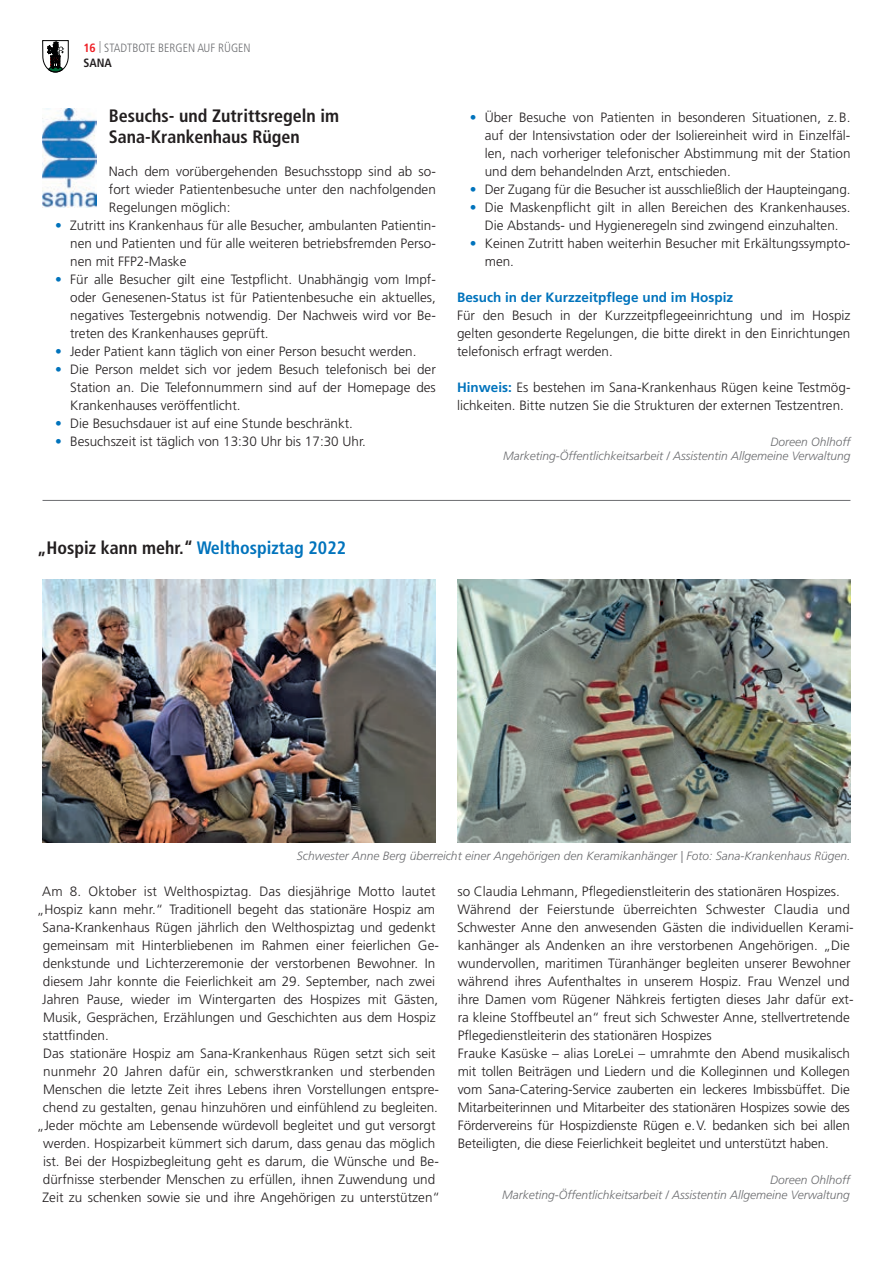
<style>
.page{position:relative;width:893px;height:1263px;background:#fff}
.page>*{position:absolute;margin:0;border:0;box-sizing:border-box;transform-origin:0 0}
.t1{font:700 condensed 18px/21px "Frutiger LT Std";color:#231f20}
.t2{font:300 13.5px/18px "Frutiger LT Std";color:#231f20;text-align:justify}
.t3{font:700 13.5px "Frutiger LT Std";color:#0073bc}
.t4{font:italic 300 12px/14.2px "Frutiger LT Std";color:#6c6d70;text-align:right}
.t5{font:300 condensed 12px/15px "Frutiger LT Std";color:#6c6d70}
.s1{font-weight:700;color:#ee1d23}
.s2{font-weight:700;color:#231f20}
.s3{color:#0073bc}
.s4{font-weight:700;color:#0073bc}
</style>
<div class="page">
<svg style="left:42px;top:40px;width:27px;height:32px"></svg>
<img style="left:42px;top:109px;width:54px;height:99px">
<hr style="left:43px;top:500px;width:807px;height:1px;background:#6c6d70">
<img style="left:43px;top:579px;width:393px;height:263px">
<img style="left:457px;top:579px;width:393px;height:263px">
<p class="t5" style="left:83px;top:40px;width:169px"><span class="s1">16</span> | STADTBOTE BERGEN AUF RÜGEN<br><span class="s2">SANA</span></p>
<h1 class="t1" style="left:109px;top:105px;width:232px">Besuchs- und Zutrittsregeln im<br>Sana-Krankenhaus Rügen</h1>
<p class="t2" style="left:109px;top:163px;width:328px">Nach dem vorübergehenden Besuchsstopp sind ab so&shy;fort wieder Patientenbesuche unter den nachfolgenden Regelungen möglich:</p>
<p class="t2" style="left:70px;top:217px;width:367px;text-indent:-15px"><span class="s3">•</span> Zutritt ins Krankenhaus für alle Besucher, ambulanten Patientin&shy;nen und Patienten und für alle weiteren betriebsfremden Perso&shy;nen mit FFP2-Maske</p>
<p class="t2" style="left:70px;top:271px;width:367px;text-indent:-15px"><span class="s3">•</span> Für alle Besucher gilt eine Testpflicht. Unabhängig vom Impf&shy;oder Genesenen-Status ist für Patientenbesuche ein aktuelles, negatives Testergebnis notwendig. Der Nachweis wird vor Be&shy;treten des Krankenhauses geprüft.</p>
<p class="t2" style="left:55px;top:343px;width:363px"><span class="s3">•</span> Jeder Patient kann täglich von einer Person besucht werden.</p>
<p class="t2" style="left:70px;top:361px;width:367px;text-indent:-15px"><span class="s3">•</span> Die Person meldet sich vor jedem Besuch telefonisch bei der Station an. Die Telefonnummern sind auf der Homepage des Krankenhauses veröffentlicht.</p>
<p class="t2" style="left:55px;top:415px;width:299px"><span class="s3">•</span> Die Besuchsdauer ist auf eine Stunde beschränkt.</p>
<p class="t2" style="left:55px;top:433px;width:312px"><span class="s3">•</span> Besuchszeit ist täglich von 13:30 Uhr bis 17:30 Uhr.</p>
<p class="t2" style="left:485px;top:109px;width:367px;text-indent:-15px"><span class="s3">•</span> Über Besuche von Patienten in besonderen Situationen, z.B. auf der Intensivstation oder der Isoliereinheit wird in Einzelfäl&shy;len, nach vorheriger telefonischer Abstimmung mit der Station und dem behandelnden Arzt, entschieden.</p>
<p class="t2" style="left:470px;top:181px;width:382px"><span class="s3">•</span> Der Zugang für die Besucher ist ausschließlich der Haupteingang.</p>
<p class="t2" style="left:470px;top:199px;width:382px;text-align:center"><span class="s3">•</span> Die Maskenpflicht gilt in allen Bereichen des Krankenhauses.<br>Die Abstands- und Hygieneregeln sind zwingend einzuhalten.</p>
<p class="t2" style="left:485px;top:235px;width:367px;text-indent:-15px"><span class="s3">•</span> Keinen Zutritt haben weiterhin Besucher mit Erkältungssympto&shy;men.</p>
<p class="t3" style="left:457px;top:289px;width:278px">Besuch in der Kurzzeitpflege und im Hospiz</p>
<p class="t2" style="left:457px;top:307px;width:395px">Für den Besuch in der Kurzzeitpflegeeinrichtung und im Hospiz gelten gesonderte Regelungen, die bitte direkt in den Einrichtungen telefonisch erfragt werden.</p>
<p class="t2" style="left:457px;top:379px;width:395px"><span class="s4">Hinweis:</span> Es bestehen im Sana-Krankenhaus Rügen keine Testmög&shy;lichkeiten. Bitte nutzen Sie die Strukturen der externen Testzentren.</p>
<p class="t4" style="left:503px;top:435px;width:349px">Doreen Ohlhoff<br>Marketing-Öffentlichkeitsarbeit / Assistentin Allgemeine Verwaltung</p>
<h1 class="t1" style="left:37px;top:537px;width:310px">„Hospiz kann mehr.“ <span class="s3">Welthospiztag 2022</span></h1>
<p class="t4" style="left:297px;top:849px;width:555px">Schwester Anne Berg überreicht einer Angehörigen den Keramikanhänger | Foto: Sana-Krankenhaus Rügen.</p>
<p class="t2" style="left:42px;top:883px;width:395px">Am 8. Oktober ist Welthospiztag. Das diesjährige Motto lautet</p>
<p class="t2" style="left:37px;top:901px;width:400px">„Hospiz kann mehr.“ Traditionell begeht das stationäre Hospiz am</p>
<p class="t2" style="left:42px;top:919px;width:395px">Sana-Krankenhaus Rügen jährlich den Welthospiztag und gedenkt</p>
<p class="t2" style="left:43px;top:937px;width:398px">gemeinsam mit Hinterbliebenen im Rahmen einer feierlichen Ge-</p>
<p class="t2" style="left:43px;top:955px;width:394px">denkstunde und Lichterzeremonie der verstorbenen Bewohner. In</p>
<p class="t2" style="left:43px;top:973px;width:394px">diesem Jahr konnte die Feierlichkeit am 29. September, nach zwei</p>
<p class="t2" style="left:42px;top:991px;width:398px">Jahren Pause, wieder im Wintergarten des Hospizes mit Gästen,</p>
<p class="t2" style="left:43px;top:1009px;width:394px">Musik, Gesprächen, Erzählungen und Geschichten aus dem Hospiz</p>
<p class="t2" style="left:43px;top:1027px;width:68px">stattfinden.</p>
<p class="t2" style="left:43px;top:1045px;width:394px">Das stationäre Hospiz am Sana-Krankenhaus Rügen setzt sich seit</p>
<p class="t2" style="left:43px;top:1063px;width:394px">nunmehr 20 Jahren dafür ein, schwerstkranken und sterbenden</p>
<p class="t2" style="left:43px;top:1081px;width:397px">Menschen die letzte Zeit ihres Lebens ihren Vorstellungen entspre-</p>
<p class="t2" style="left:43px;top:1099px;width:397px">chend zu gestalten, genau hinzuhören und einfühlend zu begleiten.</p>
<p class="t2" style="left:37px;top:1117px;width:400px">„Jeder möchte am Lebensende würdevoll begleitet und gut versorgt</p>
<p class="t2" style="left:43px;top:1135px;width:394px">werden. Hospizarbeit kümmert sich darum, dass genau das möglich</p>
<p class="t2" style="left:43px;top:1153px;width:397px">ist. Bei der Hospizbegleitung geht es darum, die Wünsche und Be-</p>
<p class="t2" style="left:43px;top:1171px;width:394px">dürfnisse sterbender Menschen zu erfüllen, ihnen Zuwendung und</p>
<p class="t2" style="left:43px;top:1189px;width:399px">Zeit zu schenken sowie sie und ihre Angehörigen zu unterstützen“</p>
<p class="t2" style="left:457px;top:883px;width:398px;text-align:left">so Claudia Lehmann, Pflegedienstleiterin des stationären Hospizes.<br>Während der Feierstunde überreichten Schwester Claudia und Schwester Anne den anwesenden Gästen die individuellen Kerami&shy;kanhänger als Andenken an ihre verstorbenen Angehörigen. „Die wundervollen, maritimen Türanhänger begleiten unserer Bewohner während ihres Aufenthaltes in unserem Hospiz. Frau Wenzel und ihre Damen vom Rügener Nähkreis fertigten dieses Jahr dafür ext&shy;ra kleine Stoffbeutel an“ freut sich Schwester Anne, stellvertretende Pflegedienstleiterin des stationären Hospizes<br>Frauke Kasüske – alias LoreLei – umrahmte den Abend musikalisch mit tollen Beiträgen und Liedern und die Kolleginnen und Kollegen vom Sana-Catering-Service zauberten ein leckeres Imbissbüffet. Die Mitarbeiterinnen und Mitarbeiter des stationären Hospizes sowie des Fördervereins für Hospizdienste Rügen e.V. bedanken sich bei allen Beteiligten, die diese Feierlichkeit begleitet und unterstützt haben.</p>
<p class="t4" style="left:502px;top:1173px;width:349px">Doreen Ohlhoff<br>Marketing-Öffentlichkeitsarbeit / Assistentin Allgemeine Verwaltung</p>
</div>
